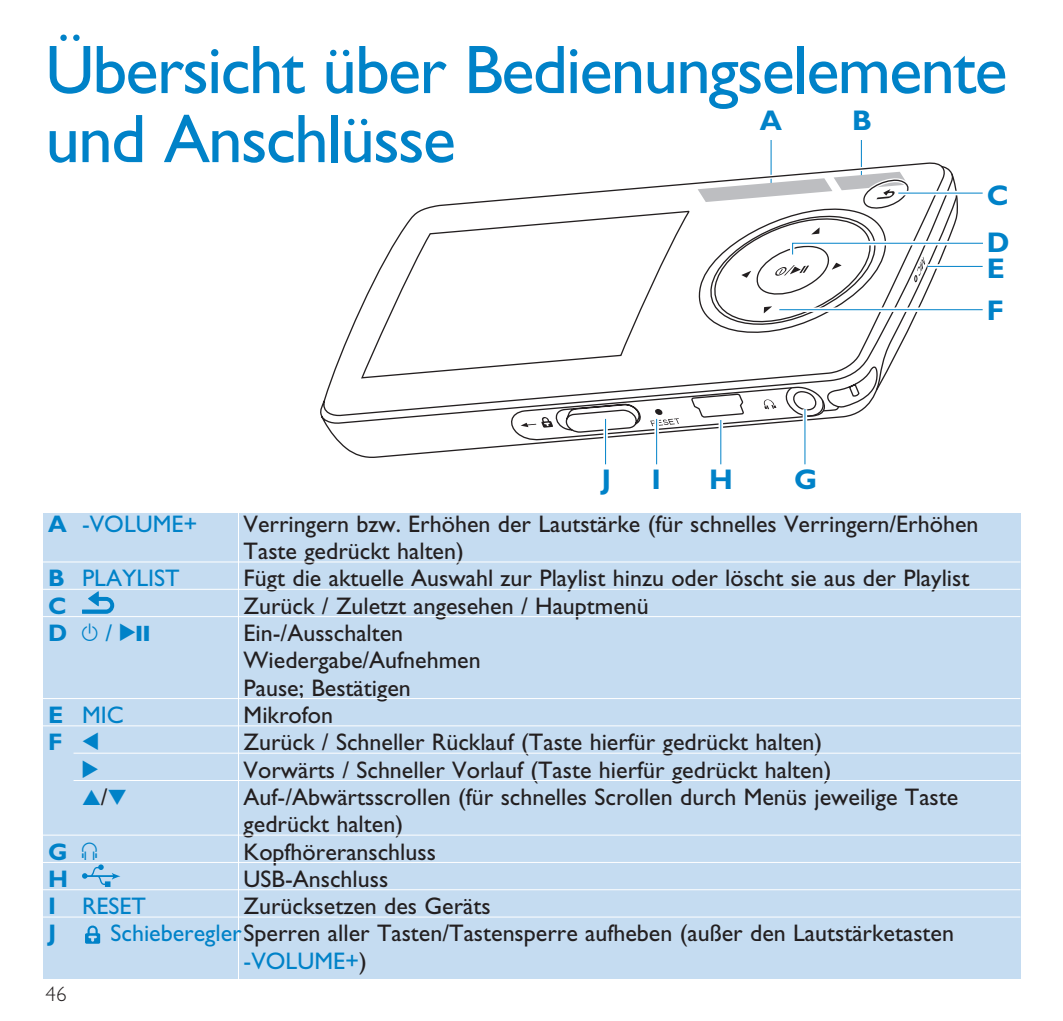
<style>
.page{position:relative;width:1063px;height:1021px;background:#fff}
.page>*{position:absolute;margin:0;border:0;box-sizing:border-box;transform-origin:0 0}
.t1{font:69px/69px "Gill Alt One";letter-spacing:-.025em;color:#0082c8}
.t2{font:700 28.5px/26.4px "Gill Alt One";color:#0082c8}
.t3{font:24px/27.3px "Gill Alt One";color:#231f20}
.t4{font:24px "Gill Alt One";color:#0082c8}
.t5{font:24px "Audio Four 4";color:#0082c8}
.t6{font:700 24px "Gill Alt One";color:#0082c8}
.t7{font:300 21px "Gill Alt One";color:#231f20}
.s1{font-weight:700}
.s2{font-family:"Gill Alt One";font-weight:700}
.s3{font-family:"Audio Six 6"}
.s4{font-family:"Gill Alt One"}
.s5{font-family:"Audio Four 4";font-weight:400}
.s6{font-family:"Gill Alt One";color:#231f20}
.s7{font-family:"Audio Six 6";font-weight:400}
.s8{color:#0082c8}
</style>
<div class="page">
<hr style="left:861px;top:140px;width:1px;height:45px;background:#0082c8">
<hr style="left:771px;top:140px;width:1px;height:45px;background:#0082c8">
<svg style="left:320px;top:162px;width:621px;height:295px"></svg>
<svg style="left:650px;top:409px;width:29px;height:17px"></svg>
<svg style="left:783px;top:165px;width:175px;height:257px"></svg>
<svg style="left:688px;top:179px;width:228px;height:232px"></svg>
<svg style="left:521px;top:417px;width:32px;height:11px"></svg>
<svg style="left:763px;top:399px;width:13px;height:10px"></svg>
<svg style="left:764px;top:306px;width:8px;height:7px"></svg>
<svg style="left:742px;top:271px;width:9px;height:7px"></svg>
<svg style="left:698px;top:172px;width:222px;height:45px"></svg>
<svg style="left:803px;top:409px;width:4px;height:55px"></svg>
<svg style="left:719px;top:420px;width:4px;height:44px"></svg>
<svg style="left:654px;top:419px;width:5px;height:45px"></svg>
<div style="left:603px;top:419px;width:5px;height:45px;background:#f6fafd"></div>
<hr style="left:898px;top:191px;width:85px;height:4px;background:#fff">
<svg style="left:779px;top:307px;width:204px;height:5px"></svg>
<hr style="left:779px;top:309px;width:204px;height:1px;background:#0082c8">
<svg style="left:774px;top:227px;width:209px;height:56px"></svg>
<hr style="left:804px;top:409px;width:1px;height:55px;background:#0082c8">
<hr style="left:720px;top:420px;width:1px;height:44px;background:#0082c8">
<hr style="left:656px;top:419px;width:1px;height:45px;background:#0082c8">
<hr style="left:605px;top:419px;width:1px;height:45px;background:#0082c8">
<hr style="left:898px;top:192px;width:85px;height:2px;background:#0082c8">
<div style="left:43px;top:513px;width:34px;height:465px;background:#c5dcf1"></div>
<div style="left:78px;top:513px;width:160px;height:465px;background:#c5dcf1"></div>
<div style="left:239px;top:513px;width:781px;height:465px;background:#c5dcf1"></div>
<hr style="left:40px;top:561px;width:980px;height:1px;background:#fff">
<hr style="left:40px;top:588px;width:980px;height:2px;background:#fff">
<hr style="left:40px;top:616px;width:980px;height:1px;background:#fff">
<hr style="left:40px;top:698px;width:980px;height:1px;background:#fff">
<hr style="left:40px;top:725px;width:980px;height:1px;background:#fff">
<hr style="left:74px;top:752px;width:946px;height:1px;background:#fff">
<hr style="left:74px;top:780px;width:946px;height:1px;background:#fff">
<hr style="left:40px;top:834px;width:980px;height:1px;background:#fff">
<hr style="left:40px;top:861px;width:980px;height:2px;background:#fff">
<hr style="left:40px;top:889px;width:980px;height:1px;background:#fff">
<hr style="left:40px;top:916px;width:980px;height:1px;background:#fff">
<svg style="left:85px;top:925px;width:15px;height:18px"></svg>
<svg style="left:82px;top:864px;width:38px;height:23px"></svg>
<svg style="left:82px;top:591px;width:32px;height:23px"></svg>
<h1 class="t1" style="left:46px;top:43px;width:964px">Übersicht über Bedienungselemente und Anschlüsse</h1>
<p class="t2" style="left:760px;top:110px;width:24px">A</p>
<p class="t2" style="left:852px;top:110px;width:21px">B</p>
<p class="t2" style="left:987px;top:185px;width:23px">C</p>
<p class="t2" style="left:987px;top:232px;width:24px">D<br>E</p>
<p class="t2" style="left:987px;top:299px;width:19px">F</p>
<p class="t2" style="left:601px;top:469px;width:11px">J</p>
<p class="t2" style="left:651px;top:469px;width:11px">I</p>
<p class="t2" style="left:709px;top:469px;width:25px">H</p>
<p class="t2" style="left:794px;top:469px;width:25px">G</p>
<p class="t4" style="left:48px;top:515px;width:151px"><span class="s1">A</span> -VOLUME+</p>
<p class="t3" style="left:244px;top:512px;width:736px">Verringern bzw. Erhöhen der Lautstärke (für schnelles Verringern/Erhöhen<br>Taste gedrückt halten)</p>
<p class="t4" style="left:48px;top:570px;width:133px"><span class="s1">B</span> PLAYLIST</p>
<p class="t3" style="left:244px;top:567px;width:727px">Fügt die aktuelle Auswahl zur Playlist hinzu oder löscht sie aus der Playlist</p>
<p class="t6" style="left:48px;top:597px;width:20px">C</p>
<p class="t3" style="left:244px;top:594px;width:407px">Zurück / Zuletzt angesehen / Hauptmenü</p>
<p class="t5" style="left:48px;top:623px;width:103px"><span class="s2">D</span> <span class="s3">y</span><span class="s4">/</span> 2;</p>
<p class="t3" style="left:244px;top:622px;width:239px">Ein-/Ausschalten<br>Wiedergabe/Aufnehmen<br>Pause; Bestätigen</p>
<p class="t4" style="left:48px;top:706px;width:77px"><span class="s1">E</span> MIC</p>
<p class="t3" style="left:244px;top:703px;width:91px">Mikrofon</p>
<p class="t6" style="left:48px;top:733px;width:52px">F <span class="s5">1</span></p>
<p class="t3" style="left:244px;top:731px;width:580px">Zurück / Schneller Rücklauf (Taste hierfür gedrückt halten)</p>
<p class="t5" style="left:82px;top:760px;width:18px">2</p>
<p class="t3" style="left:244px;top:758px;width:589px">Vorwärts / Schneller Vorlauf (Taste hierfür gedrückt halten)</p>
<p class="t5" style="left:82px;top:787px;width:46px">3<span class="s6">/</span>4</p>
<p class="t3" style="left:244px;top:785px;width:716px">Auf-/Abwärtsscrollen (für schnelles Scrollen durch Menüs jeweilige Taste gedrückt halten)</p>
<p class="t6" style="left:48px;top:843px;width:52px">G <span class="s7">p</span></p>
<p class="t3" style="left:244px;top:840px;width:194px">Kopfhöreranschluss</p>
<p class="t6" style="left:48px;top:870px;width:21px">H</p>
<p class="t3" style="left:244px;top:867px;width:146px">USB-Anschluss</p>
<p class="t4" style="left:48px;top:897px;width:99px"><span class="s1">I</span> RESET</p>
<p class="t3" style="left:244px;top:895px;width:249px">Zurücksetzen des Geräts</p>
<p class="t6" style="left:48px;top:924px;width:9px">J</p>
<p class="t3" style="left:244px;top:922px;width:712px;text-indent:-133px"><span class="s8">Schieberegler</span>Sperren aller Tasten/Tastensperre aufheben (außer den Lautstärketasten <span class="s8">-VOLUME+</span>)</p>
<p class="t7" style="left:46px;top:986px;width:22px">46</p>
</div>
